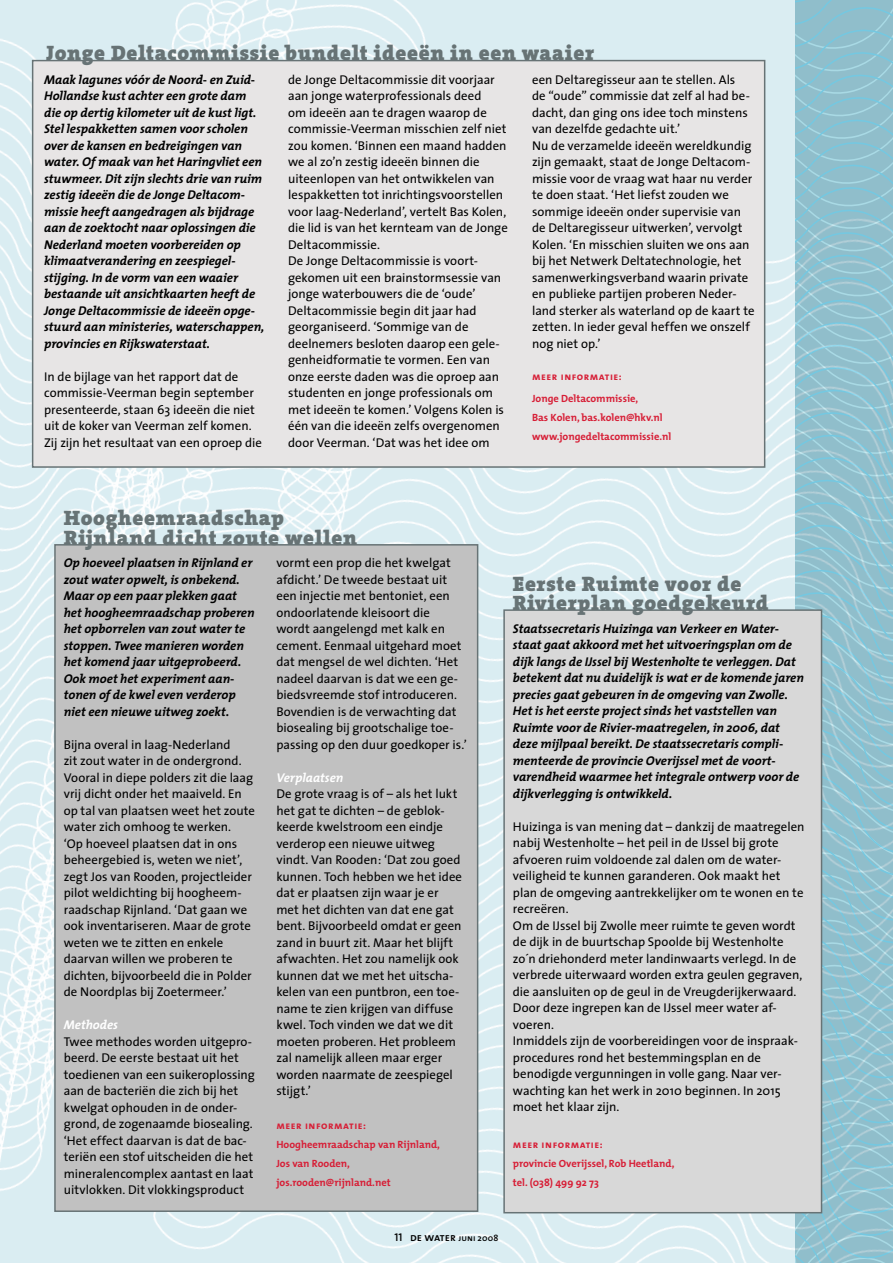
<style>
.page{position:relative;width:893px;height:1263px;background:#fff}
.page>*{position:absolute;margin:0;border:0;box-sizing:border-box;transform-origin:0 0}
.t1{font:900 21px/19.5px "The Serif";letter-spacing:.03em;color:#677375}
.t2{font:12.75px/16.5px "The Sans";color:#000}
.t3{font:italic 700 12.75px/16.5px "The Mix";letter-spacing:-.005em;color:#000}
.t4{font:italic 700 12.75px "The Mix";color:#fff}
.t5{font:11.25px "The Sans Semi Bold Caps";letter-spacing:.005em;color:#000}
.t6{font:700 10.5px/19.2px "The Mix";color:#d71e36}
.t7{font:10.5px "The Mix Bold Caps";letter-spacing:.05em;color:#d71e36}
.s1{font-size:9px}
.s2{font-family:"The Sans";font-weight:600;font-size:9px}
</style>
<div class="page">
<img style="left:0;top:0;width:893px;height:1263px">
<div style="left:32px;top:60px;width:733px;height:408px;background:#e7e5e5;border:2px solid #677375"></div>
<div style="left:54px;top:544px;width:424px;height:668px;background:#c1c1c1;border:2px solid #677375"></div>
<div style="left:503px;top:609px;width:319px;height:604px;background:#d8d8d8;border:2px solid #677375"></div>
<h1 class="t1" style="left:46px;top:43px;width:550px">Jonge Deltacommissie bundelt ideeën in een waaier</h1>
<p class="t3" style="left:44px;top:71px;width:222px">Maak lagunes vóór de Noord- en Zuid-Hollandse kust achter een grote dam die op dertig kilometer uit de kust ligt.<br>Stel lespakketten samen voor scholen over de kansen en bedreigingen van water. Of maak van het Haringvliet een stuwmeer. Dit zijn slechts drie van ruim zestig ideeën die de Jonge Deltacom&shy;missie heeft aangedragen als bijdrage aan de zoektocht naar oplossingen die Nederland moeten voorbereiden op klimaatverandering en zeespiegel&shy;stijging. In de vorm van een waaier bestaande uit ansichtkaarten heeft de Jonge Deltacommissie de ideeën opge&shy;stuurd aan ministeries, waterschappen, provincies en Rijkswaterstaat.</p>
<p class="t2" style="left:44px;top:368px;width:219px">In de bijlage van het rapport dat de commissie-Veerman begin september presenteerde, staan 63 ideeën die niet uit de koker van Veerman zelf komen.<br>Zij zijn het resultaat van een oproep die</p>
<p class="t2" style="left:288px;top:71px;width:221px">de Jonge Deltacommissie dit voorjaar aan jonge waterprofessionals deed<br>om ideeën aan te dragen waarop de commissie-Veerman misschien zelf niet zou komen. ‘Binnen een maand hadden we al zo’n zestig ideeën binnen die uiteenlopen van het ontwikkelen van lespakketten tot inrichtingsvoorstellen voor laag-Nederland’, vertelt Bas Kolen, die lid is van het kernteam van de Jonge Deltacommissie.<br>De Jonge Deltacommissie is voort&shy;gekomen uit een brainstormsessie van jonge waterbouwers die de ‘oude’ Deltacommissie begin dit jaar had georganiseerd. ‘Sommige van de deelnemers besloten daarop een gele&shy;genheidformatie te vormen. Een van onze eerste daden was die oproep aan studenten en jonge professionals om met ideeën te komen.’ Volgens Kolen is één van die ideeën zelfs overgenomen door Veerman. ‘Dat was het idee om</p>
<p class="t2" style="left:532px;top:71px;width:224px">een Deltaregisseur aan te stellen. Als<br>de “oude” commissie dat zelf al had be&shy;dacht, dan ging ons idee toch minstens van dezelfde gedachte uit.’<br>Nu de verzamelde ideeën wereldkundig zijn gemaakt, staat de Jonge Deltacom&shy;missie voor de vraag wat haar nu verder te doen staat. ‘Het liefst zouden we sommige ideeën onder supervisie van de Deltaregisseur uitwerken’, vervolgt Kolen. ‘En misschien sluiten we ons aan bij het Netwerk Deltatechnologie, het samenwerkingsverband waarin private en publieke partijen proberen Neder&shy;land sterker als waterland op de kaart te zetten. In ieder geval heffen we onszelf nog niet op.’</p>
<p class="t7" style="left:532px;top:368px;width:91px">meer informatie:</p>
<p class="t6" style="left:532px;top:388px;width:141px">Jonge Deltacommissie,<br>Bas Kolen, bas.kolen@hkv.nl www.jongedeltacommissie.nl</p>
<h1 class="t1" style="left:64px;top:508px;width:295px">Hoogheemraadschap<br>Rijnland dicht zoute wellen</h1>
<p class="t3" style="left:64px;top:554px;width:192px">Op hoeveel plaatsen in Rijnland er zout water opwelt, is onbekend.<br>Maar op een paar plekken gaat het hoogheemraadschap proberen het opborrelen van zout water te stoppen. Twee manieren worden het komend jaar uitgeprobeerd.<br>Ook moet het experiment aan&shy;tonen of de kwel even verderop niet een nieuwe uitweg zoekt.</p>
<p class="t2" style="left:64px;top:736px;width:193px">Bijna overal in laag-Nederland<br>zit zout water in de ondergrond.<br>Vooral in diepe polders zit die laag vrij dicht onder het maaiveld. En op tal van plaatsen weet het zoute water zich omhoog te werken.<br>‘Op hoeveel plaatsen dat in ons beheergebied is, weten we niet’, zegt Jos van Rooden, projectleider pilot weldichting bij hoogheem&shy;raadschap Rijnland. ‘Dat gaan we ook inventariseren. Maar de grote weten we te zitten en enkele daarvan willen we proberen te dichten, bijvoorbeeld die in Polder de Noordplas bij Zoetermeer.’</p>
<p class="t4" style="left:64px;top:1014px;width:56px">Methodes</p>
<p class="t2" style="left:64px;top:1033px;width:193px">Twee methodes worden uitgepro&shy;beerd. De eerste bestaat uit het toedienen van een suikeroplossing aan de bacteriën die zich bij het kwelgat ophouden in de onder&shy;grond, de zogenaamde biosealing. ‘Het effect daarvan is dat de bac&shy;teriën een stof uitscheiden die het mineralencomplex aantast en laat uitvlokken. Dit vlokkingsproduct</p>
<p class="t2" style="left:276px;top:554px;width:192px">vormt een prop die het kwelgat afdicht.’ De tweede bestaat uit een injectie met bentoniet, een ondoorlatende kleisoort die<br>wordt aangelengd met kalk en cement. Eenmaal uitgehard moet dat mengsel de wel dichten. ‘Het nadeel daarvan is dat we een ge&shy;biedsvreemde stof introduceren.<br>Bovendien is de verwachting dat biosealing bij grootschalige toe&shy;passing op den duur goedkoper is.’</p>
<p class="t4" style="left:276px;top:767px;width:69px">Verplaatsen</p>
<p class="t2" style="left:276px;top:785px;width:187px">De grote vraag is of – als het lukt het gat te dichten – de geblok&shy;keerde kwelstroom een eindje verderop een nieuwe uitweg vindt. Van Rooden: ‘Dat zou goed kunnen. Toch hebben we het idee dat er plaatsen zijn waar je er met het dichten van dat ene gat bent. Bijvoorbeeld omdat er geen zand in buurt zit. Maar het blijft afwachten. Het zou namelijk ook kunnen dat we met het uitscha&shy;kelen van een puntbron, een toe&shy;name te zien krijgen van diffuse kwel. Toch vinden we dat we dit moeten proberen. Het probleem zal namelijk alleen maar erger worden naarmate de zeespiegel stijgt.’</p>
<p class="t7" style="left:276px;top:1117px;width:91px">meer informatie:</p>
<p class="t6" style="left:276px;top:1135px;width:165px">Hoogheemraadschap van Rijnland,<br>Jos van Rooden, jos.rooden@rijnland.net</p>
<p class="t5" style="left:395px;top:1227px;width:105px">11 de water <span class="s1">juni</span> <span class="s2">2008</span></p>
<h1 class="t1" style="left:513px;top:573px;width:257px">Eerste Ruimte voor de<br>Rivierplan goedgekeurd</h1>
<p class="t3" style="left:513px;top:620px;width:293px">Staatssecretaris Huizinga van Verkeer en Water&shy;staat gaat akkoord met het uitvoeringsplan om de dijk langs de IJssel bij Westenholte te verleggen. Dat betekent dat nu duidelijk is wat er de komende jaren precies gaat gebeuren in de omgeving van Zwolle.<br>Het is het eerste project sinds het vaststellen van Ruimte voor de Rivier-maatregelen, in 2006, dat deze mijlpaal bereikt. De staatssecretaris compli&shy;menteerde de provincie Overijssel met de voort&shy;varendheid waarmee het integrale ontwerp voor de dijkverlegging is ontwikkeld.</p>
<p class="t2" style="left:513px;top:818px;width:293px">Huizinga is van mening dat – dankzij de maatregelen nabij Westenholte – het peil in de IJssel bij grote afvoeren ruim voldoende zal dalen om de water&shy;veiligheid te kunnen garanderen. Ook maakt het plan de omgeving aantrekkelijker om te wonen en te recreëren.<br>Om de IJssel bij Zwolle meer ruimte te geven wordt de dijk in de buurtschap Spoolde bij Westenholte zo´n driehonderd meter landinwaarts verlegd. In de verbrede uiterwaard worden extra geulen gegraven, die aansluiten op de geul in de Vreugderijkerwaard.<br>Door deze ingrepen kan de IJssel meer water af&shy;voeren.<br>Inmiddels zijn de voorbereidingen voor de inspraak&shy;procedures rond het bestemmingsplan en de benodigde vergunningen in volle gang. Naar ver&shy;wachting kan het werk in 2010 beginnen. In 2015 moet het klaar zijn.</p>
<p class="t7" style="left:513px;top:1136px;width:91px">meer informatie:</p>
<p class="t6" style="left:513px;top:1154px;width:163px">provincie Overijssel, Rob Heetland, tel. (038) 499 92 73</p>
</div>
